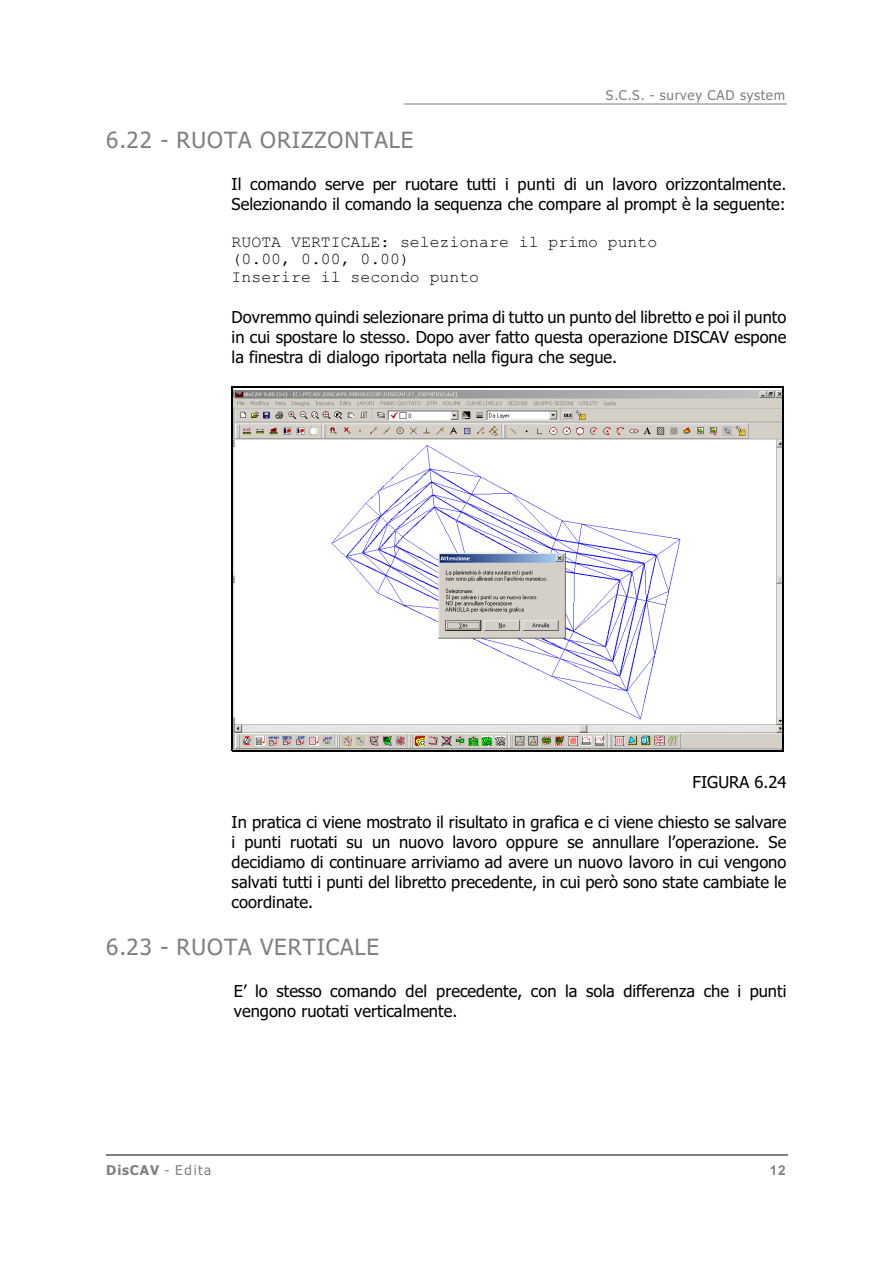
<style>
.page{position:relative;width:894px;height:1263px;background:#fff}
.page>*{position:absolute;margin:0;border:0;box-sizing:border-box;transform-origin:0 0}
.t1{font:22.35px "Tahoma";letter-spacing:.045em;color:#808080}
.t2{font:16.5px/20px "Tahoma";color:#000}
.t3{font:16.5px/17.9px "Courier New";letter-spacing:.005em;color:#000}
.t4{font:13.5px "Tahoma";letter-spacing:.05em;color:#808080}
.t5{font:700 13.5px "Tahoma";letter-spacing:.065em;color:#808080}
.t6{font:700 13.5px "Arial";color:#808080}
.s1{font-weight:400;font-style:italic}
</style>
<div class="page">
<hr style="left:404px;top:103px;width:382px;height:1px;background:#bfbfbf">
<hr style="left:107px;top:1154px;width:681px;height:2px;background:#808080">
<img style="left:233px;top:390px;width:549px;height:360px">
<hr style="left:232px;top:386px;width:1px;height:365px;background:#000">
<hr style="left:782px;top:386px;width:2px;height:365px;background:#000">
<hr style="left:232px;top:386px;width:551px;height:2px;background:#000">
<hr style="left:232px;top:750px;width:551px;height:1px;background:#000">
<p class="t4" style="left:606px;top:90px;width:181px">S.C.S. - survey CAD system</p>
<h1 class="t1" style="left:106px;top:131px;width:309px">6.22 - RUOTA ORIZZONTALE</h1>
<p class="t2" style="left:232px;top:175px;width:556px">Il comando serve per ruotare tutti i punti di un lavoro orizzontalmente.<br>Selezionando il comando la sequenza che compare al prompt è la seguente:</p>
<p class="t3" style="left:232px;top:234px;width:427px">RUOTA VERTICALE: selezionare il primo punto (0.00, 0.00, 0.00)<br>Inserire il secondo punto</p>
<p class="t2" style="left:232px;top:309px;width:556px;text-align:justify">Dovremmo quindi selezionare prima di tutto un punto del libretto e poi il punto in cui spostare lo stesso. Dopo aver fatto questa operazione DISCAV espone la finestra di dialogo riportata nella figura che segue.</p>
<p class="t2" style="left:693px;top:773px;width:95px">FIGURA 6.24</p>
<p class="t2" style="left:232px;top:813px;width:556px;text-align:justify">In pratica ci viene mostrato il risultato in grafica e ci viene chiesto se salvare i punti ruotati su un nuovo lavoro oppure se annullare l’operazione. Se decidiamo di continuare arriviamo ad avere un nuovo lavoro in cui vengono salvati tutti i punti del libretto precedente, in cui però sono state cambiate le coordinate.</p>
<h1 class="t1" style="left:106px;top:938px;width:274px">6.23 - RUOTA VERTICALE</h1>
<p class="t2" style="left:234px;top:982px;width:554px">E’ lo stesso comando del precedente, con la sola differenza che i punti vengono ruotati verticalmente.</p>
<p class="t5" style="left:106px;top:1165px;width:107px">DisCAV <span class="s1">- Edita</span></p>
<p class="t6" style="left:770px;top:1165px;width:17px">12</p>
</div>
